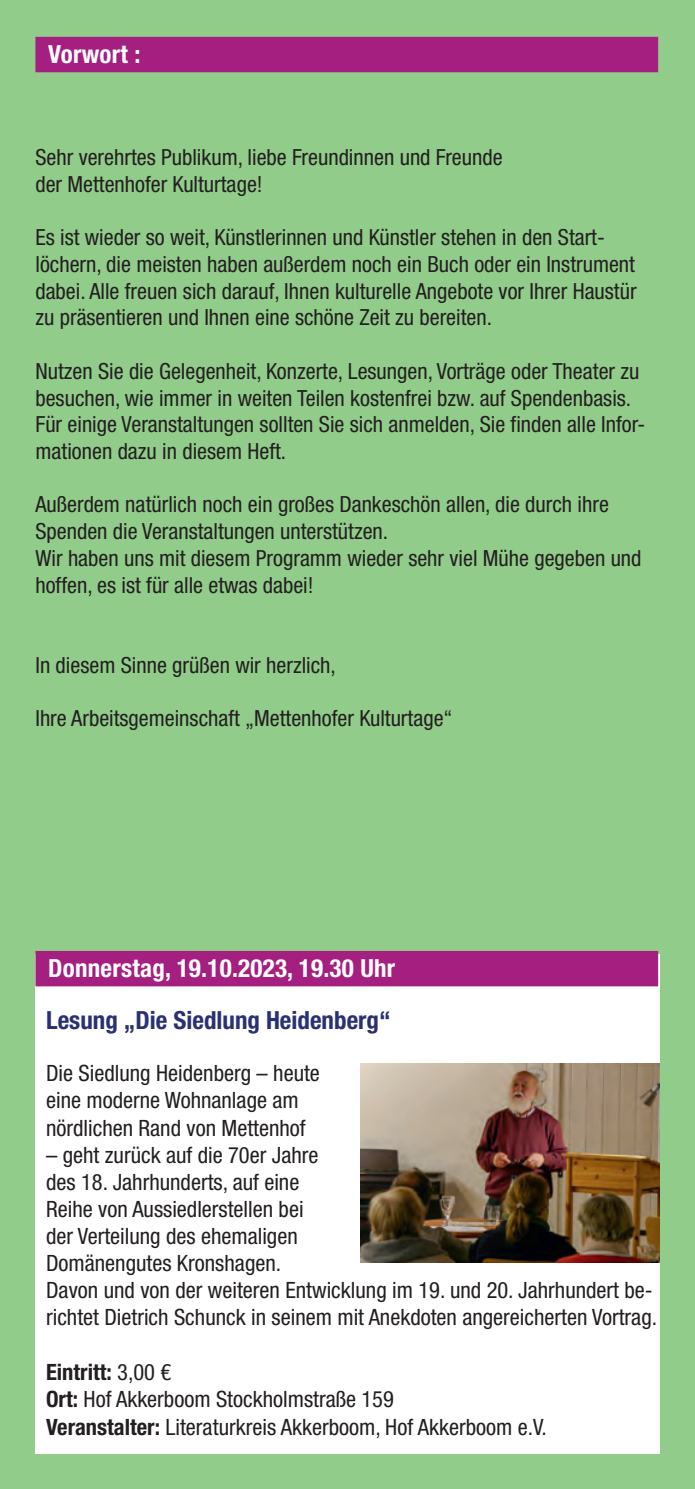
<style>
.page{position:relative;width:695px;height:1489px;background:#fff}
.page>*{position:absolute;margin:0;border:0;box-sizing:border-box;transform-origin:0 0}
.Überschrift_Balken{font:700 condensed 25px "Helvetica Neue LT Pro";letter-spacing:.01em;color:#fff}
.Titel{font:700 condensed 25px "Helvetica Neue LT Pro";color:#293174}
.Fließtext{font:condensed 22.5px/27px "Helvetica Neue LT Pro";color:#231f20}
.Fließtext-2{font:700 condensed 22.5px "Helvetica Neue LT Pro";color:#231f20}
.Fließtext-3{font:condensed 22.25px/26.8px "Helvetica Neue LT Pro";color:#231f20}
.s1{font-weight:400}
.s2{font-weight:700}
</style>
<div class="page">
<div style="left:0;top:0;width:694px;height:1488px;background:#91cc8a"></div>
<div style="left:35px;top:953px;width:624px;height:500px;background:#fff"></div>
<div style="left:35px;top:37px;width:623px;height:35px;background:#a51f80"></div>
<div style="left:35px;top:950px;width:623px;height:36px;background:#a51f80"></div>
<img style="left:360px;top:1063px;width:299px;height:199px">
<p class="Überschrift_Balken" style="left:48px;top:39px;width:94px">Vorwort :</p>
<p class="Fließtext-3" style="left:35px;top:144px;width:468px">Sehr verehrtes Publikum, liebe Freundinnen und Freunde der Mettenhofer Kulturtage!</p>
<p class="Fließtext-3" style="left:35px;top:224px;width:570px">Es ist wieder so weit, Künstlerinnen und Künstler stehen in den Start-</p>
<p class="Fließtext-3" style="left:35px;top:250px;width:602px;text-align:justify">löchern, die meisten haben außerdem noch ein Buch oder ein Instrument dabei. Alle freuen sich darauf, Ihnen kulturelle Angebote vor Ihrer Haustür zu präsentieren und Ihnen eine schöne Zeit zu bereiten.</p>
<p class="Fließtext-3" style="left:35px;top:357px;width:611px">Nutzen Sie die Gelegenheit, Konzerte, Lesungen, Vorträge oder Theater zu besuchen, wie immer in weiten Teilen kostenfrei bzw. auf Spendenbasis.<br>Für einige Veranstaltungen sollten Sie sich anmelden, Sie finden alle Infor&shy;mationen dazu in diesem Heft.</p>
<p class="Fließtext-3" style="left:35px;top:491px;width:575px">Außerdem natürlich noch ein großes Dankeschön allen, die durch ihre<br>Spenden die Veranstaltungen unterstützen.</p>
<p class="Fließtext-3" style="left:35px;top:544px;width:607px">Wir haben uns mit diesem Programm wieder sehr viel Mühe gegeben und hoffen, es ist für alle etwas dabei!</p>
<p class="Fließtext-3" style="left:35px;top:651px;width:302px">In diesem Sinne grüßen wir herzlich,</p>
<p class="Fließtext-3" style="left:35px;top:704px;width:418px">Ihre Arbeitsgemeinschaft „Mettenhofer Kulturtage“</p>
<p class="Überschrift_Balken" style="left:48px;top:953px;width:348px">Donnerstag, 19.10.2023, 19.30 Uhr</p>
<p class="Titel" style="left:46px;top:1005px;width:346px">Lesung „Die Siedlung Heidenberg“</p>
<p class="Fließtext" style="left:46px;top:1059px;width:275px">Die Siedlung Heidenberg – heute eine moderne Wohnanlage am nördlichen Rand von Mettenhof</p>
<p class="Fließtext" style="left:46px;top:1140px;width:612px">– geht zurück auf die 70er Jahre<br>des 18. Jahrhunderts, auf eine<br>Reihe von Aussiedlerstellen bei<br>der Verteilung des ehemaligen<br>Domänengutes Kronshagen.<br>Davon und von der weiteren Entwicklung im 19. und 20. Jahrhundert be&shy;richtet Dietrich Schunck in seinem mit Anekdoten angereicherten Vortrag.</p>
<p class="Fließtext-2" style="left:46px;top:1357px;width:127px">Eintritt: <span class="s1">3,00 €</span></p>
<p class="Fließtext" style="left:46px;top:1385px;width:349px"><span class="s2">Ort:</span> Hof Akkerboom Stockholmstraße 159</p>
<p class="Fließtext" style="left:46px;top:1412px;width:502px"><span class="s2">Veranstalter:</span> Literaturkreis Akkerboom, Hof Akkerboom e.V.</p>
</div>
